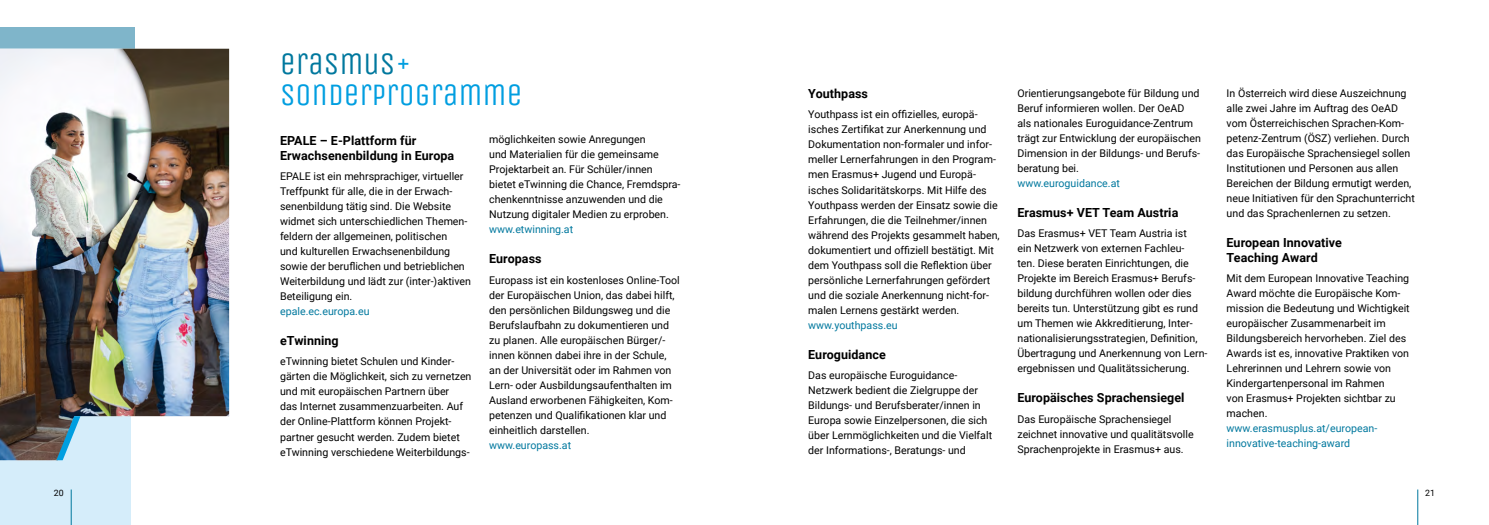
<style>
.page{position:relative;width:1489px;height:525px;background:#fff}
.page>*{position:absolute;margin:0;border:0;box-sizing:border-box;transform-origin:0 0}
.t1{font:31.25px/31.2px "Unica One";color:#009ee0}
.t2{font:700 12.5px/15px "Roboto";letter-spacing:.005em;color:#000}
.t3{font:10.62px/15px "Roboto";color:#000}
.t4{font:10.62px/15px "Roboto";color:#00789e}
.t5{font:8.75px "Roboto";color:#000}
.s1{color:#00789e}
</style>
<div class="page">
<div style="left:0;top:27px;width:135px;height:153px;background:#7fb5ca"></div>
<div style="left:0;top:336px;width:130px;height:188px;background:#d5edfa"></div>
<img style="left:0;top:49px;width:229px;height:411px">
<svg style="left:56px;top:416px;width:24px;height:44px"></svg>
<hr style="left:71px;top:489px;width:1px;height:35px;background:#00789e">
<hr style="left:1417px;top:489px;width:1px;height:35px;background:#00789e">
<h1 class="t1" style="left:280px;top:48px;width:244px"><span class="s1">ERASMUS</span>+<br>SONDERPROGRAMME</h1>
<p class="t2" style="left:280px;top:132px;width:176px">EPALE – E-Plattform für<br>Erwachsenenbildung in Europa</p>
<p class="t3" style="left:280px;top:168px;width:192px">EPALE ist ein mehrsprachiger, virtueller Treffpunkt für alle, die in der Erwach&shy;senenbildung tätig sind. Die Website widmet sich unterschiedlichen Themen&shy;feldern der allgemeinen, politischen<br>und kulturellen Erwachsenenbildung sowie der beruflichen und betrieblichen Weiterbildung und lädt zur (inter-)aktiven Beteiligung ein.</p>
<p class="t4" style="left:280px;top:303px;width:91px">epale.ec.europa.eu</p>
<p class="t2" style="left:280px;top:332px;width:60px">eTwinning</p>
<p class="t3" style="left:280px;top:353px;width:193px">eTwinning bietet Schulen und Kinder&shy;gärten die Möglichkeit, sich zu vernetzen und mit europäischen Partnern über<br>das Internet zusammenzuarbeiten. Auf der Online-Plattform können Projekt&shy;partner gesucht werden. Zudem bietet eTwinning verschiedene Weiterbildungs-</p>
<p class="t3" style="left:489px;top:131px;width:193px">möglichkeiten sowie Anregungen<br>und Materialien für die gemeinsame Projektarbeit an. Für Schüler/innen bietet eTwinning die Chance, Fremdspra&shy;chenkenntnisse anzuwenden und die Nutzung digitaler Medien zu erproben.</p>
<p class="t4" style="left:489px;top:221px;width:85px">www.etwinning.at</p>
<p class="t2" style="left:489px;top:251px;width:54px">Europass</p>
<p class="t3" style="left:489px;top:272px;width:192px">Europass ist ein kostenloses Online-Tool der Europäischen Union, das dabei hilft, den persönlichen Bildungsweg und die Berufslaufbahn zu dokumentieren und zu planen. Alle europäischen Bürger/- innen können dabei ihre in der Schule, an der Universität oder im Rahmen von Lern- oder Ausbildungsaufenthalten im Ausland erworbenen Fähigkeiten, Kom&shy;petenzen und Qualifikationen klar und einheitlich darstellen.</p>
<p class="t4" style="left:489px;top:437px;width:83px">www.europass.at</p>
<p class="t2" style="left:808px;top:86px;width:61px">Youthpass</p>
<p class="t3" style="left:808px;top:107px;width:193px">Youthpass ist ein offizielles, europä&shy;isches Zertifikat zur Anerkennung und Dokumentation non-formaler und infor&shy;meller Lernerfahrungen in den Program&shy;men Erasmus+ Jugend und Europä&shy;isches Solidaritätskorps. Mit Hilfe des Youthpass werden der Einsatz sowie die Erfahrungen, die die Teilnehmer/innen während des Projekts gesammelt haben, dokumentiert und offiziell bestätigt. Mit dem Youthpass soll die Reflektion über persönliche Lernerfahrungen gefördert und die soziale Anerkennung nicht-for&shy;malen Lernens gestärkt werden.</p>
<p class="t4" style="left:808px;top:317px;width:91px">www.youthpass.eu</p>
<p class="t2" style="left:808px;top:346px;width:79px">Euroguidance</p>
<p class="t3" style="left:808px;top:367px;width:185px">Das europäische Euroguidance-Netzwerk bedient die Zielgruppe der Bildungs- und Berufsberater/innen in Europa sowie Einzelpersonen, die sich über Lernmöglichkeiten und die Vielfalt der Informations-, Beratungs- und</p>
<p class="t3" style="left:1017px;top:85px;width:185px">Orientierungsangebote für Bildung und Beruf informieren wollen. Der OeAD<br>als nationales Euroguidance-Zentrum trägt zur Entwicklung der europäischen Dimension in der Bildungs- und Berufs&shy;beratung bei.</p>
<p class="t4" style="left:1017px;top:175px;width:104px">www.euroguidance.at</p>
<p class="t2" style="left:1017px;top:204px;width:162px">Erasmus+ VET Team Austria</p>
<p class="t3" style="left:1017px;top:225px;width:191px">Das Erasmus+ VET Team Austria ist<br>ein Netzwerk von externen Fachleu-<br>ten. Diese beraten Einrichtungen, die Projekte im Bereich Erasmus+ Berufs&shy;bildung durchführen wollen oder dies bereits tun. Unterstützung gibt es rund um Themen wie Akkreditierung, Inter&shy;nationalisierungsstrategien, Definition, Übertragung und Anerkennung von Lern&shy;ergebnissen und Qualitätssicherung.</p>
<p class="t2" style="left:1017px;top:389px;width:169px">Europäisches Sprachensiegel</p>
<p class="t3" style="left:1017px;top:411px;width:178px">Das Europäische Sprachensiegel zeichnet innovative und qualitätsvolle<br>Sprachenprojekte in Erasmus+ aus.</p>
<p class="t3" style="left:1226px;top:85px;width:190px">In Österreich wird diese Auszeichnung alle zwei Jahre im Auftrag des OeAD vom Österreichischen Sprachen-Kom&shy;petenz-Zentrum (ÖSZ) verliehen. Durch das Europäische Sprachensiegel sollen Institutionen und Personen aus allen Bereichen der Bildung ermutigt werden, neue Initiativen für den Sprachunterricht und das Sprachenlernen zu setzen.</p>
<p class="t2" style="left:1226px;top:234px;width:117px">European Innovative<br>Teaching Award</p>
<p class="t3" style="left:1226px;top:270px;width:185px">Mit dem European Innovative Teaching Award möchte die Europäische Kom&shy;mission die Bedeutung und Wichtigkeit europäischer Zusammenarbeit im Bildungsbereich hervorheben. Ziel des Awards ist es, innovative Praktiken von Lehrerinnen und Lehrern sowie von Kindergartenpersonal im Rahmen<br>von Erasmus+ Projekten sichtbar zu machen.</p>
<p class="t4" style="left:1226px;top:420px;width:152px">www.erasmusplus.at/european&shy;innovative-teaching-award</p>
<p class="t5" style="left:54px;top:486px;width:11px">20</p>
<p class="t5" style="left:1424px;top:486px;width:11px">21</p>
</div>
